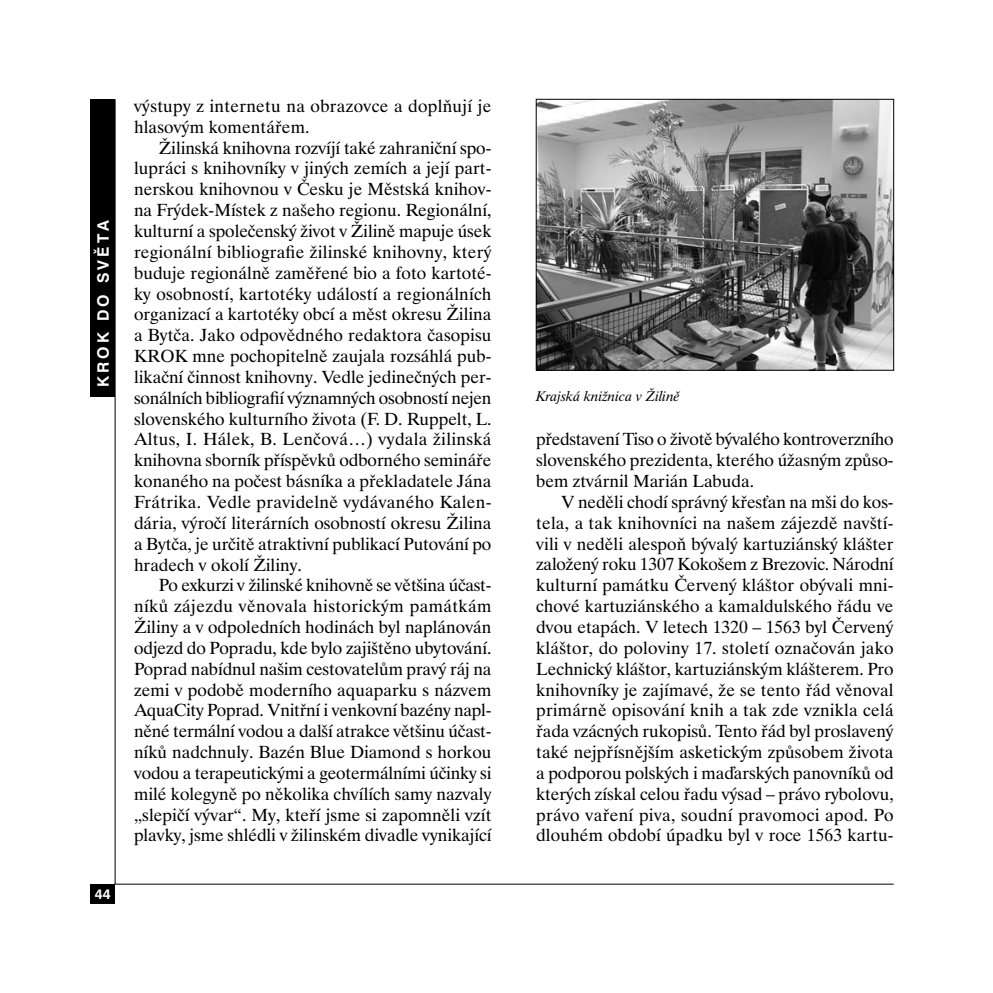
<style>
.page{position:relative;width:993px;height:993px;background:#fff}
.page>*{position:absolute;margin:0;border:0;box-sizing:border-box;transform-origin:0 0}
.t1{font:17.5px/20.8px "Dutch 801 AT";color:#000;text-align:justify}
.t2{font:700 15.75px "Swiss 721 BTCE";letter-spacing:.2em;color:#fff}
.t3{font:italic 14px "Dutch 801 AT";color:#000}
.t4{font:700 14px "Swiss 721 BTCE";color:#fff}
</style>
<div class="page">
<hr style="left:114px;top:883px;width:779px;height:1px;background:#000">
<hr style="left:115px;top:99px;width:1px;height:784px;background:#000">
<div style="left:90px;top:99px;width:25px;height:298px;background:#000"></div>
<div style="left:90px;top:883px;width:25px;height:20px;background:#000"></div>
<img style="left:537px;top:101px;width:354px;height:267px">
<div style="left:535px;top:99px;width:358px;height:271px;border:1px solid #000"></div>
<p class="t2" style="left:97px;top:387px;width:168px;rotate:-90deg">KROK DO SVĚTA</p>
<p class="t4" style="left:95px;top:888px;width:17px">44</p>
<p class="t1" style="left:134px;top:97px;width:359px">výstupy z internetu na obrazovce a doplňují je hlasovým komentářem.</p>
<p class="t1" style="left:134px;top:139px;width:359px;text-indent:25px">Žilinská knihovna rozvíjí také zahraniční spo&shy;lupráci s knihovníky v jiných zemích a její part&shy;nerskou knihovnou v Česku je Městská knihov&shy;na Frýdek-Místek z našeho regionu. Regionální, kulturní a společenský život v Žilině mapuje úsek regionální bibliografie žilinské knihovny, který buduje regionálně zaměřené bio a foto kartoté&shy;ky osobností, kartotéky událostí a regionálních organizací a kartotéky obcí a měst okresu Žilina a Bytča. Jako odpovědného redaktora časopisu KROK mne pochopitelně zaujala rozsáhlá pub&shy;likační činnost knihovny. Vedle jedinečných per&shy;sonálních bibliografií významných osobností nejen slovenského kulturního života (F. D. Ruppelt, L.<br>Altus, I. Hálek, B. Lenčová…) vydala žilinská knihovna sborník příspěvků odborného semináře konaného na počest básníka a překladatele Jána Frátrika. Vedle pravidelně vydávaného Kalen&shy;dária, výročí literárních osobností okresu Žilina a Bytča, je určitě atraktivní publikací Putování po hradech v okolí Žiliny.</p>
<p class="t1" style="left:134px;top:576px;width:359px;text-indent:25px">Po exkurzi v žilinské knihovně se většina účast&shy;níků zájezdu věnovala historickým památkám Žiliny a v odpoledních hodinách byl naplánován odjezd do Popradu, kde bylo zajištěno ubytování.<br>Poprad nabídnul našim cestovatelům pravý ráj na zemi v podobě moderního aquaparku s názvem AquaCity Poprad. Vnitřní i venkovní bazény napl&shy;něné termální vodou a další atrakce většinu účast&shy;níků nadchnuly. Bazén Blue Diamond s horkou vodou a terapeutickými a geotermálními účinky si milé kolegyně po několika chvílích samy nazvaly „slepičí vývar“. My, kteří jsme si zapomněli vzít plavky, jsme shlédli v žilinském divadle vynikající</p>
<p class="t3" style="left:536px;top:391px;width:145px">Krajská knižnica v Žilině</p>
<p class="t1" style="left:536px;top:430px;width:359px">představení Tiso o životě bývalého kontroverzního slovenského prezidenta, kterého úžasným způso&shy;bem ztvárnil Marián Labuda.</p>
<p class="t1" style="left:536px;top:493px;width:359px;text-indent:25px">V neděli chodí správný křesťan na mši do kos&shy;tela, a tak knihovníci na našem zájezdě navští&shy;vili v neděli alespoň bývalý kartuziánský klášter založený roku 1307 Kokošem z Brezovic. Národní kulturní památku Červený kláštor obývali mni&shy;chové kartuziánského a kamaldulského řádu ve dvou etapách. V letech 1320 – 1563 byl Červený kláštor, do poloviny 17. století označován jako Lechnický kláštor, kartuziánským klášterem. Pro knihovníky je zajímavé, že se tento řád věnoval primárně opisování knih a tak zde vznikla celá řada vzácných rukopisů. Tento řád byl proslavený také nejpřísnějším asketickým způsobem života a podporou polských i maďarských panovníků od kterých získal celou řadu výsad – právo rybolovu, právo vaření piva, soudní pravomoci apod. Po dlouhém období úpadku byl v roce 1563 kartu-</p>
</div>
